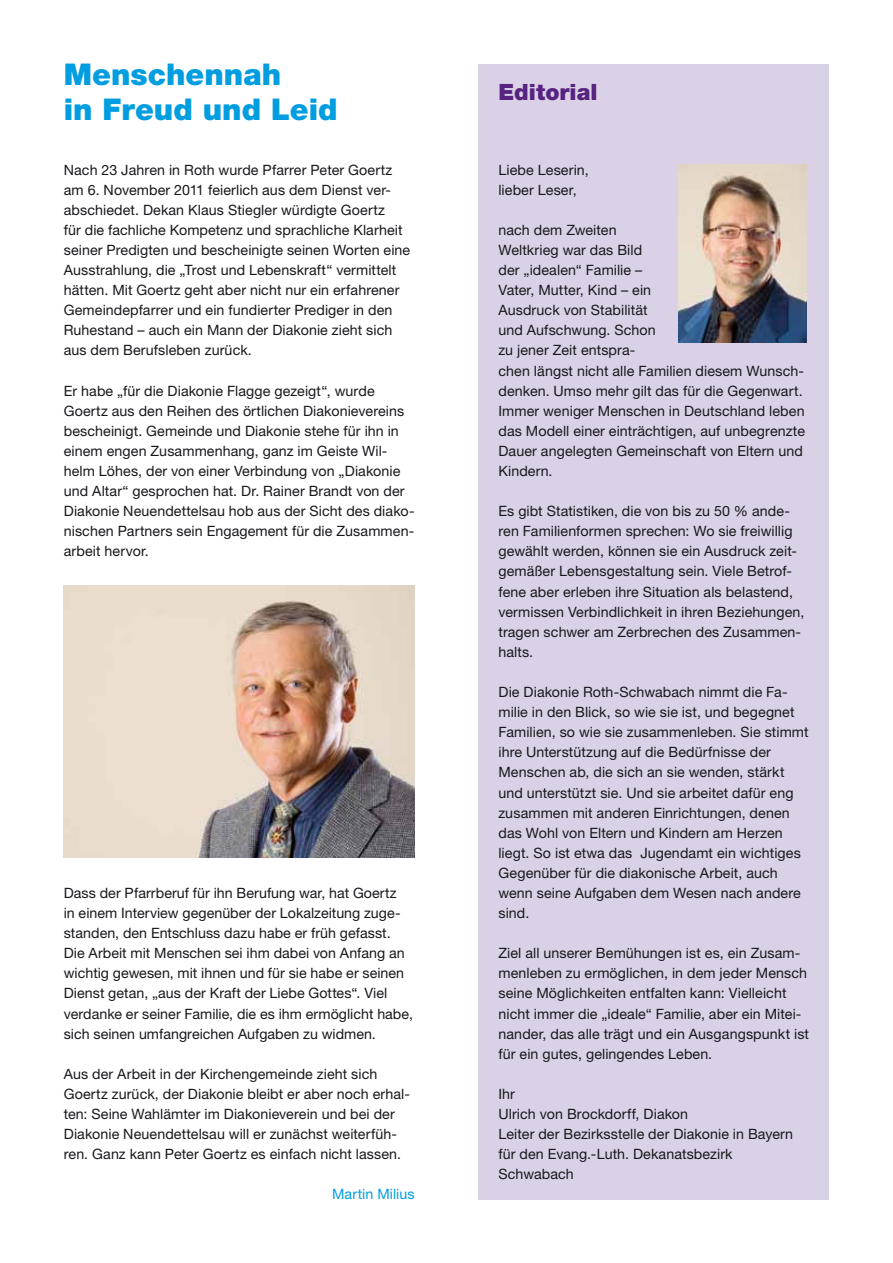
<style>
.page{position:relative;width:893px;height:1263px;background:#fff}
.page>*{position:absolute;margin:0;border:0;box-sizing:border-box;transform-origin:0 0}
.t1{font:900 30px/35.1px "Helvetica Neue LT Std";color:#009ee0}
.t2{font:900 22.5px "Helvetica Neue LT Std";letter-spacing:.005em;color:#572381}
.t3{font:14.25px/20.1px "Helvetica Neue LT Std";letter-spacing:.005em;color:#1a171c}
.t4{font:14.25px "Helvetica Neue LT Std";letter-spacing:.005em;color:#009ee0}
</style>
<div class="page">
<div style="left:478px;top:64px;width:351px;height:1135px;background:#dbd1e6"></div>
<img style="left:679px;top:164px;width:127px;height:179px">
<img style="left:64px;top:586px;width:351px;height:272px">
<h1 class="t1" style="left:64px;top:57px;width:275px">Menschennah<br>in Freud und Leid</h1>
<p class="t3" style="left:64px;top:159px;width:348px">Nach 23 Jahren in Roth wurde Pfarrer Peter Goertz am 6. November 2011 feierlich aus dem Dienst ver&shy;abschiedet. Dekan Klaus Stiegler würdigte Goertz<br>für die fachliche Kompetenz und sprachliche Klarheit seiner Predigten und bescheinigte seinen Worten eine Ausstrahlung, die „Trost und Lebenskraft“ vermittelt hätten. Mit Goertz geht aber nicht nur ein erfahrener Gemeindepfarrer und ein fundierter Prediger in den Ruhestand – auch ein Mann der Diakonie zieht sich aus dem Berufsleben zurück.</p>
<p class="t3" style="left:64px;top:380px;width:352px">Er habe „für die Diakonie Flagge gezeigt“, wurde Goertz aus den Reihen des örtlichen Diakonievereins bescheinigt. Gemeinde und Diakonie stehe für ihn in einem engen Zusammenhang, ganz im Geiste Wil&shy;helm Löhes, der von einer Verbindung von „Diakonie und Altar“ gesprochen hat. Dr. Rainer Brandt von der Diakonie Neuendettelsau hob aus der Sicht des diako&shy;nischen Partners sein Engagement für die Zusammen&shy;arbeit hervor.</p>
<p class="t3" style="left:64px;top:883px;width:351px">Dass der Pfarrberuf für ihn Berufung war, hat Goertz<br>in einem Interview gegenüber der Lokalzeitung zuge&shy;standen, den Entschluss dazu habe er früh gefasst.<br>Die Arbeit mit Menschen sei ihm dabei von Anfang an wichtig gewesen, mit ihnen und für sie habe er seinen Dienst getan, „aus der Kraft der Liebe Gottes“. Viel verdanke er seiner Familie, die es ihm ermöglicht habe, sich seinen umfangreichen Aufgaben zu widmen.</p>
<p class="t3" style="left:64px;top:1063px;width:348px">Aus der Arbeit in der Kirchengemeinde zieht sich Goertz zurück, der Diakonie bleibt er aber noch erhal&shy;ten: Seine Wahlämter im Diakonieverein und bei der Diakonie Neuendettelsau will er zunächst weiterfüh&shy;ren. Ganz kann Peter Goertz es einfach nicht lassen.</p>
<p class="t4" style="left:332px;top:1186px;width:84px">Martin Milius</p>
<h2 class="t2" style="left:498px;top:78px;width:101px">Editorial</h2>
<p class="t3" style="left:498px;top:159px;width:92px">Liebe Leserin, lieber Leser,</p>
<p class="t3" style="left:498px;top:220px;width:308px">nach dem Zweiten<br>Weltkrieg war das Bild<br>der „idealen“ Familie –<br>Vater, Mutter, Kind – ein<br>Ausdruck von Stabilität<br>und Aufschwung. Schon<br>zu jener Zeit entspra-<br>chen längst nicht alle Familien diesem Wunsch&shy;denken. Umso mehr gilt das für die Gegenwart.<br>Immer weniger Menschen in Deutschland leben das Modell einer einträchtigen, auf unbegrenzte<br>Dauer angelegten Gemeinschaft von Eltern und<br>Kindern.</p>
<p class="t3" style="left:498px;top:501px;width:307px">Es gibt Statistiken, die von bis zu 50 % ande&shy;ren Familienformen sprechen: Wo sie freiwillig gewählt werden, können sie ein Ausdruck zeit&shy;gemäßer Lebensgestaltung sein. Viele Betrof&shy;fene aber erleben ihre Situation als belastend, vermissen Verbindlichkeit in ihren Beziehungen, tragen schwer am Zerbrechen des Zusammen&shy;halts.</p>
<p class="t3" style="left:498px;top:682px;width:312px">Die Diakonie Roth-Schwabach nimmt die Fa&shy;milie in den Blick, so wie sie ist, und begegnet Familien, so wie sie zusammenleben. Sie stimmt ihre Unterstützung auf die Bedürfnisse der Menschen ab, die sich an sie wenden, stärkt und unterstützt sie. Und sie arbeitet dafür eng zusammen mit anderen Einrichtungen, denen das Wohl von Eltern und Kindern am Herzen liegt. So ist etwa das Jugendamt ein wichtiges Gegenüber für die diakonische Arbeit, auch wenn seine Aufgaben dem Wesen nach andere sind.</p>
<p class="t3" style="left:498px;top:943px;width:312px">Ziel all unserer Bemühungen ist es, ein Zusam&shy;menleben zu ermöglichen, in dem jeder Mensch seine Möglichkeiten entfalten kann: Vielleicht nicht immer die „ideale“ Familie, aber ein Mitei&shy;nander, das alle trägt und ein Ausgangspunkt ist für ein gutes, gelingendes Leben.</p>
<p class="t3" style="left:498px;top:1083px;width:296px">Ihr<br>Ulrich von Brockdorff, Diakon<br>Leiter der Bezirksstelle der Diakonie in Bayern für den Evang.-Luth. Dekanatsbezirk<br>Schwabach</p>
</div>
